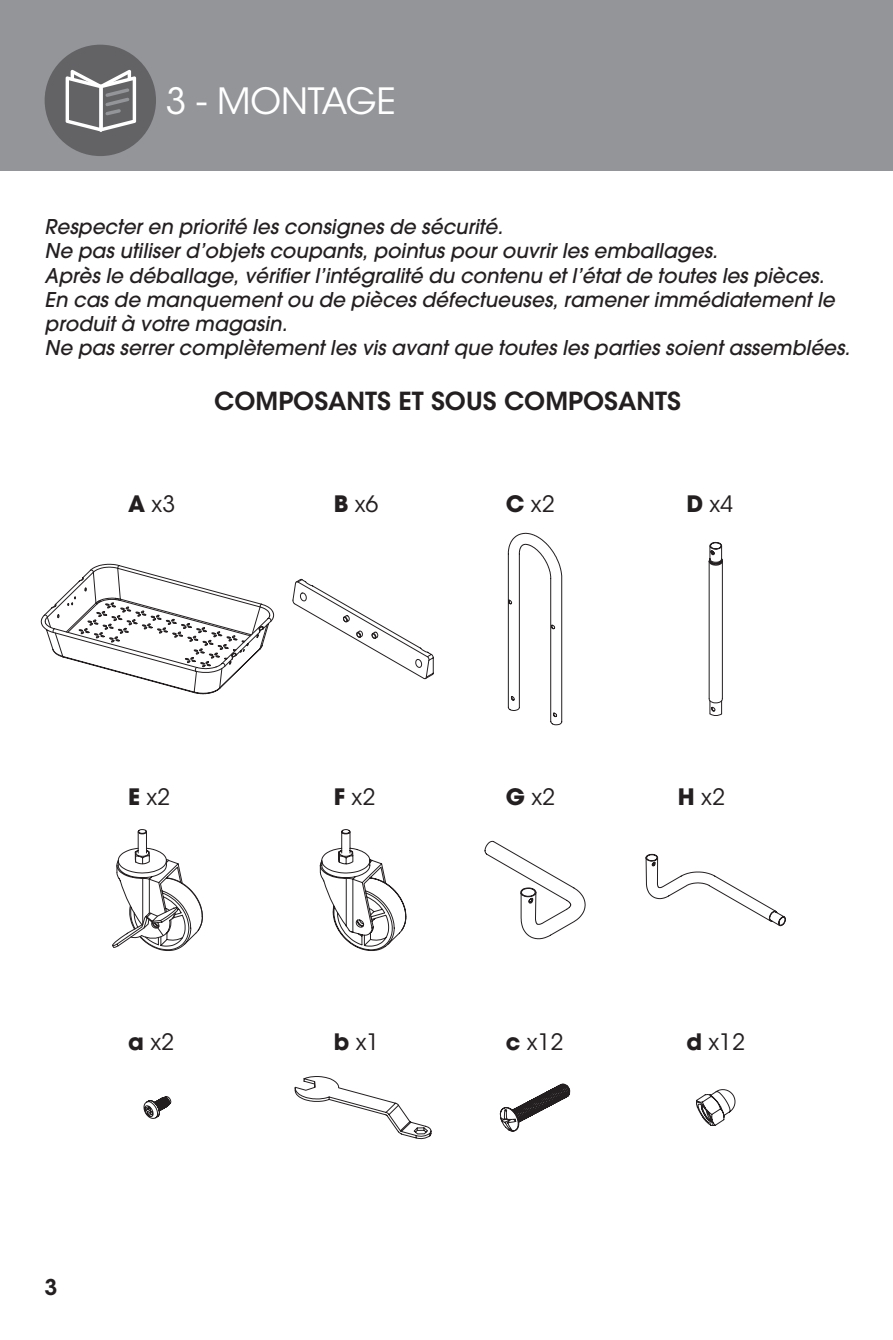
<style>
.page{position:relative;width:893px;height:1340px;background:#fff}
.page>*{position:absolute;margin:0;border:0;box-sizing:border-box;transform-origin:0 0}
.t1{font:36px "ITC Avant Garde Std";color:#fff}
.t2{font:600 24.75px "ITC Avant Garde Std";color:#231f20}
.t3{font:22.5px "ITC Avant Garde Std";color:#231f20}
.t4{font:600 21.6px "ITC Avant Garde Std";color:#231f20}
.t5{font:italic 500 20.25px/24.3px "Avant Garde";color:#231f20}
.s1{font-weight:700}
</style>
<div class="page">
<div style="left:0;top:0;width:893px;height:170px;background:#939598"></div>
<div style="left:45px;top:45px;width:111px;height:111px;background:#636366;border-radius:50%"></div>
<svg style="left:66px;top:70px;width:70px;height:61px"></svg>
<svg style="left:143px;top:1096px;width:29px;height:23px"></svg>
<svg style="left:295px;top:1076px;width:137px;height:63px"></svg>
<svg style="left:500px;top:1083px;width:70px;height:48px"></svg>
<svg style="left:696px;top:1089px;width:40px;height:37px"></svg>
<svg style="left:645px;top:853px;width:141px;height:73px"></svg>
<svg style="left:484px;top:840px;width:102px;height:99px"></svg>
<svg style="left:320px;top:829px;width:86px;height:122px"></svg>
<svg style="left:112px;top:829px;width:91px;height:122px"></svg>
<svg style="left:708px;top:542px;width:15px;height:174px"></svg>
<svg style="left:508px;top:533px;width:54px;height:192px"></svg>
<svg style="left:292px;top:578px;width:142px;height:101px"></svg>
<svg style="left:40px;top:563px;width:234px;height:131px"></svg>
<h1 class="t1" style="left:166px;top:79px;width:232px">3 - MONTAGE</h1>
<p class="t5" style="left:45px;top:214px;width:807px">Respecter en priorité les consignes de sécurité.<br>Ne pas utiliser d’objets coupants, pointus pour ouvrir les emballages.<br>Après le déballage, vérifier l’intégralité du contenu et l’état de toutes les pièces.<br>En cas de manquement ou de pièces défectueuses, ramener immédiatement le produit à votre magasin.<br>Ne pas serrer complètement les vis avant que toutes les parties soient assemblées.</p>
<p class="t2" style="left:214px;top:385px;width:468px">COMPOSANTS ET SOUS COMPOSANTS</p>
<p class="t3" style="left:334px;top:490px;width:46px"><span class="s1">B</span> x6</p>
<p class="t3" style="left:506px;top:490px;width:50px"><span class="s1">C</span> x2</p>
<p class="t3" style="left:128px;top:490px;width:49px"><span class="s1">A</span> x3</p>
<p class="t3" style="left:686px;top:490px;width:48px"><span class="s1">D</span> x4</p>
<p class="t3" style="left:128px;top:783px;width:44px"><span class="s1">E</span> x2</p>
<p class="t3" style="left:334px;top:783px;width:43px"><span class="s1">F</span> x2</p>
<p class="t3" style="left:506px;top:783px;width:51px"><span class="s1">G</span> x2</p>
<p class="t3" style="left:678px;top:783px;width:49px"><span class="s1">H</span> x2</p>
<p class="t3" style="left:128px;top:1028px;width:48px"><span class="s1">a</span> x2</p>
<p class="t4" style="left:45px;top:1273px;width:15px">3</p>
<p class="t3" style="left:334px;top:1028px;width:47px"><span class="s1">b</span> x1</p>
<p class="t3" style="left:506px;top:1028px;width:59px"><span class="s1">c</span> x12</p>
<p class="t3" style="left:686px;top:1028px;width:60px"><span class="s1">d</span> x12</p>
</div>
